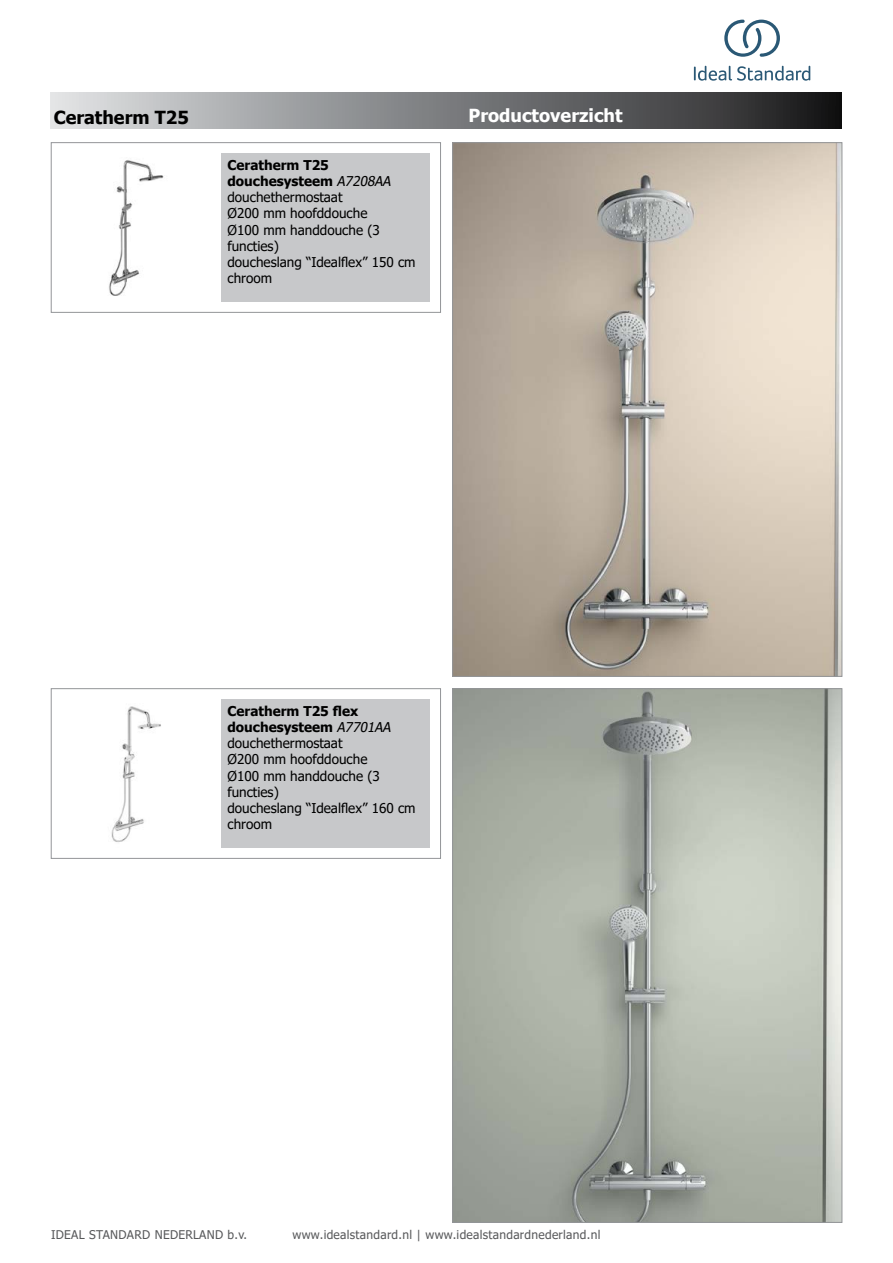
<style>
.page{position:relative;width:893px;height:1263px;background:#fff}
.page>*{position:absolute;margin:0;border:0;box-sizing:border-box;transform-origin:0 0}
.t1{font:700 18px "Tahoma";color:#fff}
.t2{font:700 18px "Tahoma";color:#000}
.t3{font:13.5px/16.2px "Tahoma";color:#000}
.t4{font:12px "Tahoma";letter-spacing:.025em;color:#58595b}
.s1{font-weight:700}
.s2{font-style:italic}
</style>
<div class="page">
<div style="left:51px;top:92px;width:791px;height:37px;background:linear-gradient(to right,#dee1e3,#1a1a1b)"></div>
<div style="left:51px;top:688px;width:390px;height:170px;border:1px solid #939598"></div>
<img style="left:111px;top:706px;width:50px;height:136px">
<div style="left:221px;top:699px;width:209px;height:149px;background:#c7c8ca"></div>
<img style="left:454px;top:690px;width:386px;height:530px">
<div style="left:51px;top:142px;width:390px;height:171px;border:1px solid #939598"></div>
<img style="left:109px;top:160px;width:55px;height:136px">
<div style="left:221px;top:153px;width:209px;height:149px;background:#c7c8ca"></div>
<img style="left:454px;top:144px;width:386px;height:530px">
<svg style="left:694px;top:66px;width:116px;height:15px"></svg>
<svg style="left:724px;top:20px;width:56px;height:37px"></svg>
<h1 class="t2" style="left:54px;top:105px;width:137px">Ceratherm T25</h1>
<p class="t3" style="left:227px;top:158px;width:190px"><span class="s1">Ceratherm T25 douchesysteem</span> <span class="s2">A7208AA </span>douchethermostaat<br>Ø200 mm hoofddouche<br>Ø100 mm handdouche (3 functies)<br>doucheslang “Idealflex” 150 cm chroom</p>
<h1 class="t1" style="left:469px;top:103px;width:155px">Productoverzicht</h1>
<p class="t3" style="left:227px;top:703px;width:190px"><span class="s1">Ceratherm T25 flex douchesysteem</span> <span class="s2">A7701AA </span>douchethermostaat<br>Ø200 mm hoofddouche<br>Ø100 mm handdouche (3 functies)<br>doucheslang “Idealflex” 160 cm chroom</p>
<p class="t4" style="left:51px;top:1227px;width:198px">IDEAL STANDARD NEDERLAND b.v.</p>
<p class="t4" style="left:292px;top:1227px;width:309px">www.idealstandard.nl | www.idealstandardnederland.nl</p>
</div>
